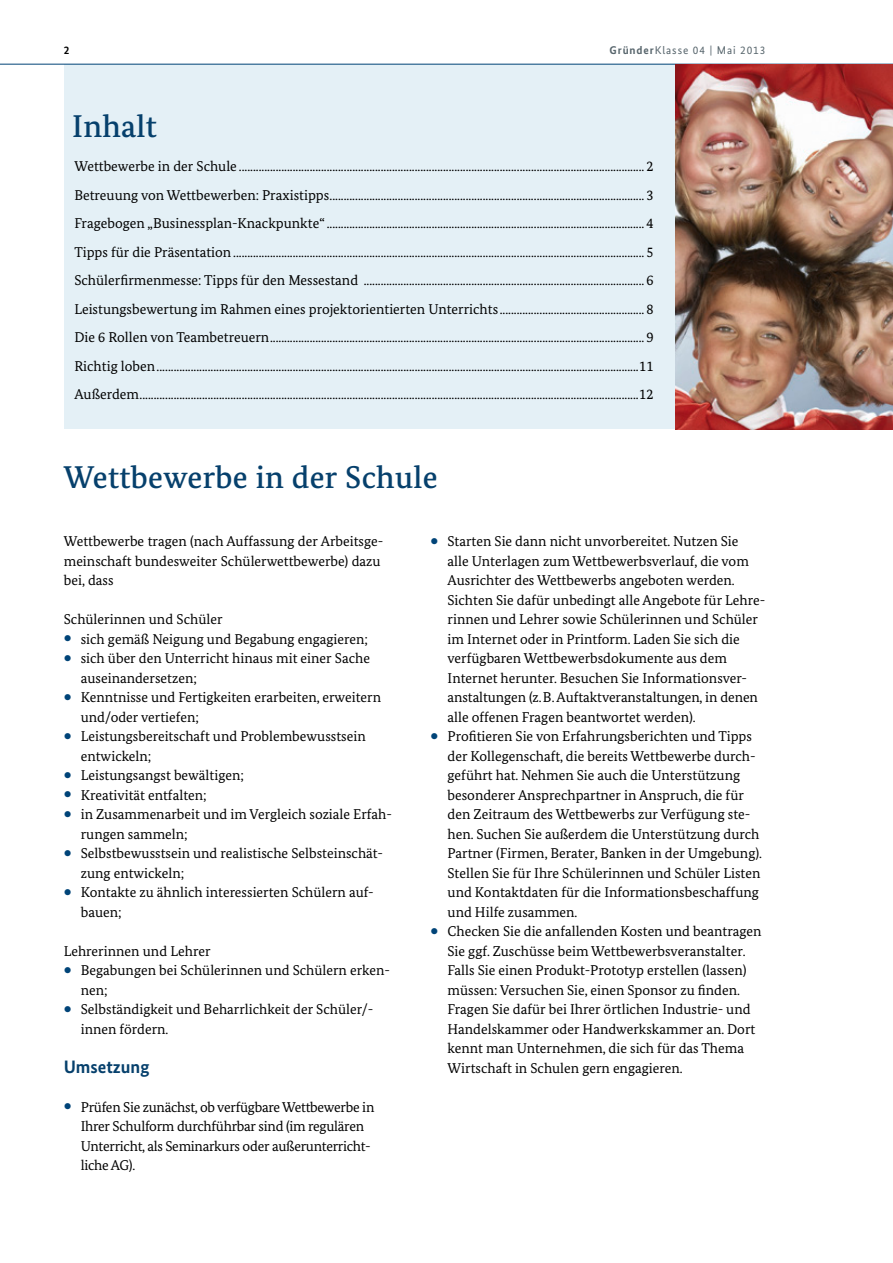
<style>
.page{position:relative;width:893px;height:1263px;background:#fff}
.page>*{position:absolute;margin:0;border:0;box-sizing:border-box;transform-origin:0 0}
.t1{font:500 31.5px "Bundes Serif";letter-spacing:.01em;color:#06406c}
.t2{font:700 18px "Bundes Sans";color:#06406c}
.t3{font:14.25px/19.5px "Bundes Serif";color:#000}
.t4{font:14.25px/19.5px "Bundes Serif";letter-spacing:-.02em;color:#000}
.t5{font:11.25px "Bundes Sans";letter-spacing:.08em;color:#57656c}
.t6{font:700 11.25px "Bundes Sans";color:#000}
.s1{font-weight:700}
</style>
<div class="page">
<div style="left:64px;top:65px;width:701px;height:364px;background:#e4f0f6"></div>
<hr style="left:0;top:64px;width:893px;height:1px;background:#004376">
<img style="left:675px;top:65px;width:218px;height:364px">
<p class="t6" style="left:64px;top:44px;width:7px">2</p>
<p class="t5" style="left:609px;top:44px;width:157px"><span class="s1">Gründer</span>Klasse 04 | Mai 2013</p>
<h2 class="t1" style="left:72px;top:106px;width:86px">Inhalt</h2>
<p class="t3" style="left:74px;top:157px;width:580px">Wettbewerbe in der Schule ............................................................................................................................................... 2</p>
<p class="t3" style="left:74px;top:185px;width:581px">Betreuung von Wettbewerben: Praxistipps............................................................................................................... 3</p>
<p class="t3" style="left:74px;top:214px;width:581px">Fragebogen „Businessplan-Knackpunkte“................................................................................................................ 4</p>
<p class="t3" style="left:74px;top:242px;width:581px">Tipps für die Präsentation................................................................................................................................................. 5</p>
<p class="t3" style="left:74px;top:271px;width:581px">Schülerfirmenmesse: Tipps für den Messestand ................................................................................................... 6</p>
<p class="t3" style="left:74px;top:299px;width:581px">Leistungsbewertung im Rahmen eines projektorientierten Unterrichts................................................... 8</p>
<p class="t3" style="left:74px;top:328px;width:581px">Die 6 Rollen von Teambetreuern.................................................................................................................................... 9</p>
<p class="t3" style="left:74px;top:356px;width:581px">Richtig loben..........................................................................................................................................................................11</p>
<p class="t3" style="left:74px;top:385px;width:581px">Außerdem................................................................................................................................................................................12</p>
<h2 class="t1" style="left:64px;top:457px;width:375px">Wettbewerbe in der Schule</h2>
<p class="t3" style="left:64px;top:531px;width:321px">Wettbewerbe tragen (nach Auffassung der Arbeitsge&shy;meinschaft bundesweiter Schülerwettbewerbe) dazu bei, dass</p>
<p class="t3" style="left:64px;top:609px;width:160px">Schülerinnen und Schüler</p>
<p class="t3" style="left:81px;top:629px;width:289px">sich gemäß Neigung und Begabung engagieren;</p>
<p class="t3" style="left:81px;top:648px;width:291px">sich über den Unterricht hinaus mit einer Sache auseinandersetzen;</p>
<p class="t3" style="left:81px;top:687px;width:302px">Kenntnisse und Fertigkeiten erarbeiten, erweitern und/oder vertiefen;</p>
<p class="t3" style="left:81px;top:726px;width:286px">Leistungsbereitschaft und Problembewusstsein entwickeln;</p>
<p class="t3" style="left:81px;top:765px;width:165px">Leistungsangst bewältigen;</p>
<p class="t3" style="left:81px;top:785px;width:127px">Kreativität entfalten;</p>
<p class="t3" style="left:81px;top:804px;width:313px">in Zusammenarbeit und im Vergleich soziale Erfah&shy;rungen sammeln;</p>
<p class="t3" style="left:81px;top:843px;width:304px">Selbstbewusstsein und realistische Selbsteinschät&shy;zung entwickeln;</p>
<p class="t3" style="left:81px;top:882px;width:294px">Kontakte zu ähnlich interessierten Schülern auf&shy;bauen;</p>
<p class="t3" style="left:64px;top:941px;width:148px">Lehrerinnen und Lehrer</p>
<p class="t3" style="left:81px;top:960px;width:311px">Begabungen bei Schülerinnen und Schülern erken&shy;nen;</p>
<p class="t3" style="left:81px;top:999px;width:294px">Selbständigkeit und Beharrlichkeit der Schüler/- innen fördern.</p>
<h3 class="t2" style="left:64px;top:1055px;width:87px">Umsetzung</h3>
<p class="t4" style="left:81px;top:1097px;width:295px">Prüfen Sie zunächst, ob verfügbare Wettbewerbe in Ihrer Schulform durchführbar sind (im regulären Unterricht, als Seminarkurs oder außerunterricht&shy;liche AG).</p>
<p class="t3" style="left:448px;top:531px;width:319px">Starten Sie dann nicht unvorbereitet. Nutzen Sie<br>alle Unterlagen zum Wettbewerbsverlauf, die vom Ausrichter des Wettbewerbs angeboten werden.<br>Sichten Sie dafür unbedingt alle Angebote für Lehre&shy;rinnen und Lehrer sowie Schülerinnen und Schüler im Internet oder in Printform. Laden Sie sich die verfügbaren Wettbewerbsdokumente aus dem Internet herunter. Besuchen Sie Informationsver&shy;anstaltungen (z.B. Auftaktveranstaltungen, in denen alle offenen Fragen beantwortet werden).</p>
<p class="t3" style="left:448px;top:726px;width:316px">Profitieren Sie von Erfahrungsberichten und Tipps der Kollegenschaft, die bereits Wettbewerbe durch&shy;geführt hat. Nehmen Sie auch die Unterstützung besonderer Ansprechpartner in Anspruch, die für den Zeitraum des Wettbewerbs zur Verfügung ste&shy;hen. Suchen Sie außerdem die Unterstützung durch Partner (Firmen, Berater, Banken in der Umgebung).<br>Stellen Sie für Ihre Schülerinnen und Schüler Listen und Kontaktdaten für die Informationsbeschaffung und Hilfe zusammen.</p>
<p class="t3" style="left:448px;top:921px;width:315px">Checken Sie die anfallenden Kosten und beantragen Sie ggf. Zuschüsse beim Wettbewerbsveranstalter.<br>Falls Sie einen Produkt-Prototyp erstellen (lassen) müssen: Versuchen Sie, einen Sponsor zu finden.<br>Fragen Sie dafür bei Ihrer örtlichen Industrie- und Handelskammer oder Handwerkskammer an. Dort kennt man Unternehmen, die sich für das Thema Wirtschaft in Schulen gern engagieren.</p>
</div>
